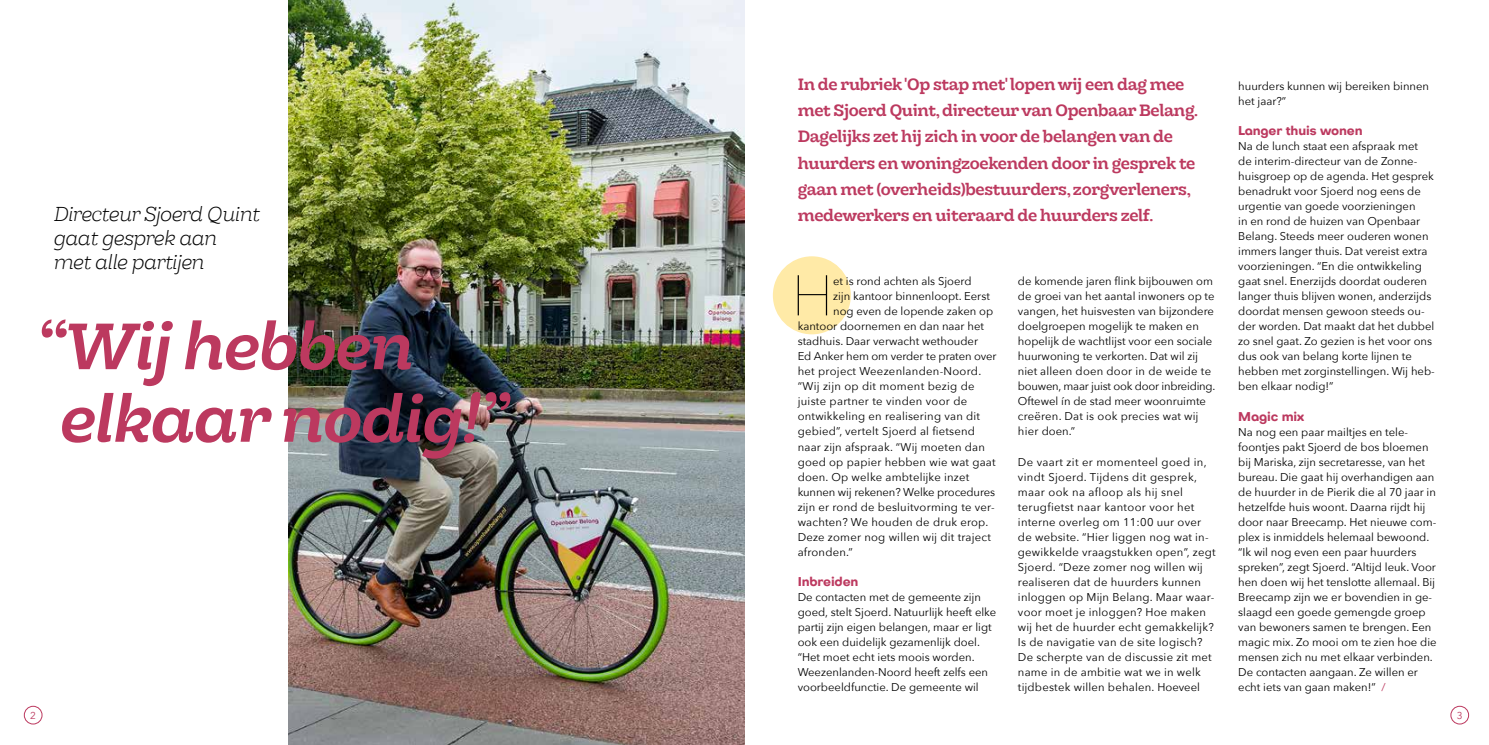
<style>
.page{position:relative;width:1489px;height:745px;background:#fff}
.page>*{position:absolute;margin:0;border:0;box-sizing:border-box;transform-origin:0 0}
.t1{font:italic 700 65px/72.5px "Hernandez Niu";letter-spacing:-.02em;color:#bc395f}
.t2{font:200 56.62px "Avenir Next";color:#000}
.t3{font:italic 300 20px/24px "Hernandez Niu";letter-spacing:-.02em;color:#000}
.t4{font:700 16.25px/26.2px "Hernandez Niu";letter-spacing:-.02em;color:#bc395f}
.t5{font:700 12.5px "Octarine";letter-spacing:-.01em;color:#bc395f}
.t6{font:11.25px/15px "Avenir Next";color:#000}
.t7{font:11.25px/15px "Avenir Next";letter-spacing:.02em;color:#000}
.t8{font:11.25px "Avenir Next";letter-spacing:.025em;color:#000}
.t9{font:10px "Avenir Next";color:#bc395f}
.s1{color:#bc395f}
</style>
<div class="page">
<img style="left:288px;top:0;width:456px;height:744px">
<div style="left:772px;top:256px;width:78px;height:78px;background:#ffeaa7;border-radius:50%"></div>
<div style="left:1450px;top:705px;width:18px;height:18px;border:1px solid #bc395f;border-radius:50%"></div>
<div style="left:24px;top:705px;width:18px;height:18px;border:1px solid #bc395f;border-radius:50%"></div>
<h3 class="t3" style="left:53px;top:201px;width:207px">Directeur Sjoerd Quint gaat gesprek aan<br>met alle partijen</h3>
<h1 class="t1" style="left:57px;top:310px;width:450px;text-indent:-24px">“Wij hebben elkaar nodig!”</h1>
<p class="t9" style="left:30px;top:706px;width:7px">2</p>
<p class="t4" style="left:797px;top:71px;width:402px">In de rubriek 'Op stap met' lopen wij een dag mee met Sjoerd Quint, directeur van Openbaar Belang.<br>Dagelijks zet hij zich in voor de belangen van de huurders en woningzoekenden door in gesprek te gaan met (overheids)bestuurders, zorgverleners, medewerkers en uiteraard de huurders zelf.</p>
<h2 class="t2" style="left:791px;top:248px;width:43px">H</h2>
<p class="t6" style="left:833px;top:273px;width:140px">et is rond achten als Sjoerd</p>
<p class="t6" style="left:833px;top:288px;width:158px">zijn kantoor binnenloopt. Eerst</p>
<p class="t6" style="left:833px;top:303px;width:162px">nog even de lopende zaken op</p>
<p class="t6" style="left:797px;top:318px;width:188px">kantoor doornemen en dan naar het</p>
<p class="t6" style="left:797px;top:333px;width:182px">stadhuis. Daar verwacht wethouder</p>
<p class="t6" style="left:797px;top:348px;width:200px">Ed Anker hem om verder te praten over</p>
<p class="t8" style="left:797px;top:362px;width:185px">het project Weezenlanden-Noord.</p>
<p class="t8" style="left:797px;top:377px;width:178px">“Wij zijn op dit moment bezig de</p>
<p class="t8" style="left:797px;top:392px;width:171px">juiste partner te vinden voor de</p>
<p class="t7" style="left:797px;top:408px;width:184px">ontwikkeling en realisering van dit</p>
<p class="t7" style="left:797px;top:423px;width:179px">gebied”, vertelt Sjoerd al fietsend</p>
<p class="t7" style="left:797px;top:438px;width:189px">naar zijn afspraak. “Wij moeten dan</p>
<p class="t7" style="left:797px;top:453px;width:199px">goed op papier hebben wie wat gaat</p>
<p class="t7" style="left:797px;top:468px;width:173px">doen. Op welke ambtelijke inzet</p>
<p class="t6" style="left:797px;top:483px;width:199px">kunnen wij rekenen? Welke procedures</p>
<p class="t7" style="left:797px;top:498px;width:199px">zijn er rond de besluitvorming te ver-</p>
<p class="t7" style="left:797px;top:513px;width:192px">wachten? We houden de druk erop.</p>
<p class="t7" style="left:797px;top:528px;width:195px">Deze zomer nog willen wij dit traject</p>
<p class="t7" style="left:797px;top:543px;width:57px">afronden.”</p>
<p class="t5" style="left:797px;top:571px;width:62px">Inbreiden</p>
<p class="t6" style="left:797px;top:588px;width:200px">De contacten met de gemeente zijn goed, stelt Sjoerd. Natuurlijk heeft elke partij zijn eigen belangen, maar er ligt ook een duidelijk gezamenlijk doel. “Het moet echt iets moois worden.<br>Weezenlanden-Noord heeft zelfs een voorbeeldfunctie. De gemeente wil</p>
<p class="t6" style="left:1017px;top:273px;width:199px">de komende jaren flink bijbouwen om de groei van het aantal inwoners op te vangen, het huisvesten van bijzondere doelgroepen mogelijk te maken en hopelijk de wachtlijst voor een sociale huurwoning te verkorten. Dat wil zij niet alleen doen door in de weide te bouwen, maar juist ook door inbreiding.<br>Oftewel ín de stad meer woonruimte creëren. Dat is ook precies wat wij hier doen.”</p>
<p class="t7" style="left:1017px;top:453px;width:199px">De vaart zit er momenteel goed in, vindt Sjoerd. Tijdens dit gesprek, maar ook na afloop als hij snel terugfietst naar kantoor voor het interne overleg om 11:00 uur over de website. “Hier liggen nog wat in&shy;gewikkelde vraagstukken open”, zegt Sjoerd. “Deze zomer nog willen wij realiseren dat de huurders kunnen inloggen op Mijn Belang. Maar waar&shy;voor moet je inloggen? Hoe maken wij het de huurder echt gemakkelijk?<br>Is de navigatie van de site logisch?<br>De scherpte van de discussie zit met name in de ambitie wat we in welk tijdbestek willen behalen. Hoeveel</p>
<p class="t6" style="left:1238px;top:78px;width:192px">huurders kunnen wij bereiken binnen het jaar?”</p>
<p class="t5" style="left:1238px;top:121px;width:126px">Langer thuis wonen</p>
<p class="t6" style="left:1238px;top:138px;width:198px">Na de lunch staat een afspraak met<br>de interim-directeur van de Zonne&shy;huisgroep op de agenda. Het gesprek benadrukt voor Sjoerd nog eens de urgentie van goede voorzieningen<br>in en rond de huizen van Openbaar Belang. Steeds meer ouderen wonen immers langer thuis. Dat vereist extra voorzieningen. “En die ontwikkeling gaat snel. Enerzijds doordat ouderen langer thuis blijven wonen, anderzijds doordat mensen gewoon steeds ou&shy;der worden. Dat maakt dat het dubbel zo snel gaat. Zo gezien is het voor ons dus ook van belang korte lijnen te hebben met zorginstellingen. Wij heb&shy;ben elkaar nodig!”</p>
<p class="t5" style="left:1238px;top:406px;width:67px">Magic mix</p>
<p class="t6" style="left:1238px;top:423px;width:200px">Na nog een paar mailtjes en tele&shy;foontjes pakt Sjoerd de bos bloemen bij Mariska, zijn secretaresse, van het bureau. Die gaat hij overhandigen aan de huurder in de Pierik die al 70 jaar in hetzelfde huis woont. Daarna rijdt hij door naar Breecamp. Het nieuwe com&shy;plex is inmiddels helemaal bewoond. “Ik wil nog even een paar huurders spreken”, zegt Sjoerd. “Altijd leuk. Voor hen doen wij het tenslotte allemaal. Bij Breecamp zijn we er bovendien in ge&shy;slaagd een goede gemengde groep van bewoners samen te brengen. Een magic mix. Zo mooi om te zien hoe die mensen zich nu met elkaar verbinden.<br>De contacten aangaan. Ze willen er echt iets van gaan maken!” <span class="s1">/</span></p>
<p class="t9" style="left:1456px;top:706px;width:7px">3</p>
</div>
